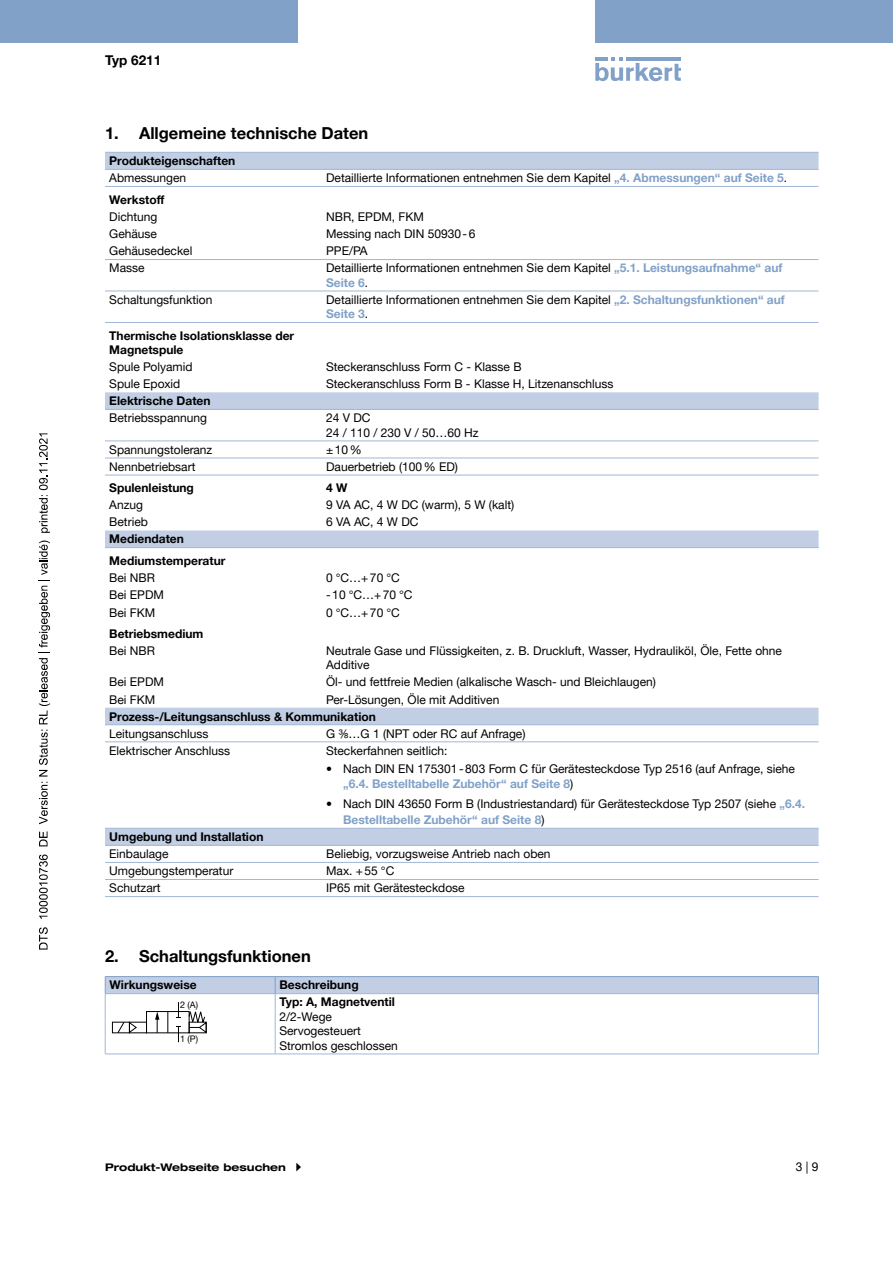
<style>
.page{position:relative;width:893px;height:1263px;background:#fff}
.page>*{position:absolute;margin:0;border:0;box-sizing:border-box;transform-origin:0 0}
.t1{font:700 16.5px "Helvetica Neue LTW1 G";color:#000}
.t2{font:700 13.5px "Helvetica Neue LTW1 G";color:#000}
.t3{font:12px/14.4px "Helvetica Neue LTW1 G";color:#000}
.t4{font:700 12px/14.4px "Helvetica Neue LTW1 G";color:#000}
.t5{font:700 expanded 10.5px "Helvetica Neue LTW1 G";color:#000}
.t6{font:9px "Helvetica Neue LTW1 G";color:#000}
.s1{font-weight:700;color:#81a1c8}
</style>
<div class="page">
<svg style="left:595px;top:57px;width:86px;height:24px"></svg>
<hr style="left:626px;top:57px;width:55px;height:4px;background:#81a1c8">
<div style="left:0;top:0;width:298px;height:42px;background:#81a1c8"></div>
<div style="left:595px;top:0;width:298px;height:42px;background:#81a1c8"></div>
<svg style="left:105px;top:153px;width:714px;height:692px"></svg>
<hr style="left:105px;top:259px;width:217px;height:1px;background:#a1b7d6">
<hr style="left:322px;top:259px;width:497px;height:1px;background:#a1b7d6">
<hr style="left:105px;top:291px;width:217px;height:1px;background:#a1b7d6">
<hr style="left:322px;top:291px;width:497px;height:1px;background:#a1b7d6">
<hr style="left:105px;top:458px;width:217px;height:1px;background:#a1b7d6">
<hr style="left:322px;top:458px;width:497px;height:1px;background:#a1b7d6">
<hr style="left:105px;top:475px;width:217px;height:1px;background:#a1b7d6">
<hr style="left:322px;top:475px;width:497px;height:1px;background:#a1b7d6">
<hr style="left:105px;top:741px;width:217px;height:1px;background:#a1b7d6">
<hr style="left:322px;top:741px;width:497px;height:1px;background:#a1b7d6">
<hr style="left:105px;top:845px;width:217px;height:1px;background:#a1b7d6">
<hr style="left:322px;top:845px;width:497px;height:1px;background:#a1b7d6">
<hr style="left:105px;top:862px;width:217px;height:1px;background:#a1b7d6">
<hr style="left:322px;top:862px;width:497px;height:1px;background:#a1b7d6">
<hr style="left:105px;top:879px;width:217px;height:1px;background:#a1b7d6">
<hr style="left:322px;top:879px;width:497px;height:1px;background:#a1b7d6">
<hr style="left:105px;top:152px;width:217px;height:1px;background:#a1b7d6">
<hr style="left:322px;top:152px;width:497px;height:1px;background:#a1b7d6">
<hr style="left:105px;top:441px;width:217px;height:1px;background:#a1b7d6">
<hr style="left:322px;top:441px;width:497px;height:1px;background:#a1b7d6">
<hr style="left:105px;top:547px;width:217px;height:1px;background:#a1b7d6">
<hr style="left:322px;top:547px;width:497px;height:1px;background:#a1b7d6">
<hr style="left:105px;top:409px;width:217px;height:1px;background:#a1b7d6">
<hr style="left:322px;top:409px;width:497px;height:1px;background:#a1b7d6">
<hr style="left:105px;top:169px;width:217px;height:1px;background:#a1b7d6">
<hr style="left:322px;top:169px;width:497px;height:1px;background:#a1b7d6">
<hr style="left:105px;top:186px;width:217px;height:1px;background:#a1b7d6">
<hr style="left:322px;top:186px;width:497px;height:1px;background:#a1b7d6">
<hr style="left:105px;top:724px;width:217px;height:1px;background:#a1b7d6">
<hr style="left:322px;top:724px;width:497px;height:1px;background:#a1b7d6">
<hr style="left:105px;top:828px;width:217px;height:1px;background:#a1b7d6">
<hr style="left:322px;top:828px;width:497px;height:1px;background:#a1b7d6">
<hr style="left:105px;top:896px;width:217px;height:1px;background:#a1b7d6">
<hr style="left:322px;top:896px;width:497px;height:1px;background:#a1b7d6">
<hr style="left:105px;top:322px;width:217px;height:1px;background:#a1b7d6">
<hr style="left:322px;top:322px;width:497px;height:1px;background:#a1b7d6">
<hr style="left:105px;top:994px;width:1px;height:60px;background:#a1b7d6">
<hr style="left:275px;top:994px;width:1px;height:60px;background:#a1b7d6">
<hr style="left:818px;top:994px;width:1px;height:60px;background:#a1b7d6">
<hr style="left:105px;top:1054px;width:170px;height:1px;background:#a1b7d6">
<hr style="left:275px;top:1054px;width:544px;height:1px;background:#a1b7d6">
<svg style="left:105px;top:976px;width:714px;height:18px;background:#bccae0"></svg>
<div style="left:112px;top:1022px;width:18px;height:11px;border:1px solid #000"></div>
<svg style="left:117px;top:1021px;width:20px;height:13px"></svg>
<svg style="left:188px;top:1011px;width:19px;height:23px"></svg>
<div style="left:146px;top:1011px;width:43px;height:22px;border:1px solid #000"></div>
<svg style="left:167px;top:1011px;width:1px;height:22px"></svg>
<svg style="left:176px;top:1026px;width:5px;height:16px"></svg>
<svg style="left:176px;top:1002px;width:5px;height:16px"></svg>
<svg style="left:155px;top:1011px;width:4px;height:22px"></svg>
<svg style="left:39px;top:927px;width:9px;height:22px"></svg>
<svg style="left:39px;top:854px;width:9px;height:65px"></svg>
<svg style="left:39px;top:831px;width:9px;height:15px"></svg>
<svg style="left:39px;top:782px;width:9px;height:42px"></svg>
<svg style="left:39px;top:540px;width:11px;height:236px"></svg>
<svg style="left:39px;top:433px;width:11px;height:100px"></svg>
<p class="t2" style="left:105px;top:52px;width:58px">Typ 6211</p>
<h1 class="t1" style="left:105px;top:123px;width:265px">1. Allgemeine technische Daten</h1>
<p class="t4" style="left:109px;top:154px;width:128px">Produkteigenschaften</p>
<p class="t3" style="left:109px;top:171px;width:78px">Abmessungen</p>
<p class="t3" style="left:326px;top:171px;width:463px">Detaillierte Informationen entnehmen Sie dem Kapitel <span class="s1">„4. Abmessungen“ auf Seite 5</span>.</p>
<p class="t4" style="left:109px;top:192px;width:57px">Werkstoff</p>
<p class="t3" style="left:109px;top:209px;width:50px">Dichtung</p>
<p class="t3" style="left:326px;top:209px;width:99px">NBR, EPDM, FKM</p>
<p class="t3" style="left:109px;top:227px;width:49px">Gehäuse</p>
<p class="t3" style="left:326px;top:227px;width:151px">Messing nach DIN 50930-6</p>
<p class="t3" style="left:109px;top:244px;width:85px">Gehäusedeckel</p>
<p class="t3" style="left:326px;top:244px;width:43px">PPE/PA</p>
<p class="t3" style="left:109px;top:261px;width:37px">Masse</p>
<p class="t3" style="left:326px;top:261px;width:458px">Detaillierte Informationen entnehmen Sie dem Kapitel <span class="s1">„5.1. Leistungsaufnahme“ auf<br>Seite 6</span>.</p>
<p class="t3" style="left:109px;top:292px;width:105px">Schaltungsfunktion</p>
<p class="t3" style="left:326px;top:292px;width:460px">Detaillierte Informationen entnehmen Sie dem Kapitel <span class="s1">„2. Schaltungsfunktionen“ auf<br>Seite 3</span>.</p>
<p class="t4" style="left:109px;top:328px;width:187px">Thermische Isolationsklasse der<br>Magnetspule</p>
<p class="t3" style="left:109px;top:359px;width:85px">Spule Polyamid</p>
<p class="t3" style="left:326px;top:359px;width:197px">Steckeranschluss Form C - Klasse B</p>
<p class="t3" style="left:109px;top:377px;width:73px">Spule Epoxid</p>
<p class="t3" style="left:326px;top:377px;width:289px">Steckeranschluss Form B - Klasse H, Litzenanschluss</p>
<p class="t4" style="left:109px;top:394px;width:103px">Elektrische Daten</p>
<p class="t3" style="left:109px;top:411px;width:99px">Betriebsspannung</p>
<p class="t3" style="left:326px;top:411px;width:154px">24 V DC<br>24 / 110 / 230 V / 50…60 Hz</p>
<p class="t3" style="left:109px;top:442px;width:105px">Spannungstoleranz</p>
<p class="t3" style="left:326px;top:442px;width:37px">±10%</p>
<p class="t3" style="left:109px;top:459px;width:88px">Nennbetriebsart</p>
<p class="t3" style="left:326px;top:459px;width:133px">Dauerbetrieb (100% ED)</p>
<p class="t4" style="left:109px;top:481px;width:86px">Spulenleistung</p>
<p class="t4" style="left:326px;top:481px;width:23px">4 W</p>
<p class="t3" style="left:109px;top:498px;width:35px">Anzug</p>
<p class="t3" style="left:326px;top:498px;width:190px">9 VA AC, 4 W DC (warm), 5 W (kalt)</p>
<p class="t3" style="left:109px;top:515px;width:40px">Betrieb</p>
<p class="t3" style="left:326px;top:515px;width:94px">6 VA AC, 4 W DC</p>
<p class="t4" style="left:109px;top:528px;width:118px;line-height:21.3px">Mediendaten<br>Mediumstemperatur</p>
<p class="t3" style="left:109px;top:570px;width:47px">Bei NBR</p>
<p class="t3" style="left:326px;top:570px;width:75px">0 °C…+70 °C</p>
<p class="t3" style="left:109px;top:587px;width:56px">Bei EPDM</p>
<p class="t3" style="left:326px;top:587px;width:88px">-10 °C…+70 °C</p>
<p class="t3" style="left:109px;top:605px;width:48px">Bei FKM</p>
<p class="t3" style="left:326px;top:605px;width:75px">0 °C…+70 °C</p>
<p class="t4" style="left:109px;top:626px;width:96px">Betriebsmedium</p>
<p class="t3" style="left:109px;top:643px;width:47px">Bei NBR</p>
<p class="t3" style="left:326px;top:643px;width:457px">Neutrale Gase und Flüssigkeiten, z. B. Druckluft, Wasser, Hydrauliköl, Öle, Fette ohne<br>Additive</p>
<p class="t3" style="left:109px;top:675px;width:56px">Bei EPDM</p>
<p class="t3" style="left:326px;top:675px;width:331px">Öl- und fettfreie Medien (alkalische Wasch- und Bleichlaugen)</p>
<p class="t3" style="left:109px;top:692px;width:48px">Bei FKM</p>
<p class="t3" style="left:326px;top:692px;width:175px">Per-Lösungen, Öle mit Additiven</p>
<p class="t4" style="left:109px;top:709px;width:268px">Prozess-/Leitungsanschluss &amp; Kommunikation</p>
<p class="t3" style="left:109px;top:726px;width:101px">Leitungsanschluss</p>
<p class="t3" style="left:326px;top:726px;width:201px">G ⅜…G 1 (NPT oder RC auf Anfrage)</p>
<p class="t3" style="left:109px;top:743px;width:122px">Elektrischer Anschluss</p>
<p class="t3" style="left:326px;top:743px;width:123px">Steckerfahnen seitlich:</p>
<p class="t3" style="left:343px;top:760px;width:453px;line-height:15.8px;text-indent:-17px">• Nach DIN EN 175301-803 Form C für Gerätesteckdose Typ 2516 (auf Anfrage, siehe <span class="s1">„6.4. Bestelltabelle Zubehör“ auf Seite 8</span>)</p>
<p class="t3" style="left:343px;top:796px;width:463px;line-height:15.8px;text-indent:-17px">• Nach DIN 43650 Form B (Industriestandard) für Gerätesteckdose Typ 2507 (siehe <span class="s1">„6.4.<br>Bestelltabelle Zubehör“ auf Seite 8</span>)</p>
<p class="t4" style="left:109px;top:830px;width:156px">Umgebung und Installation</p>
<p class="t3" style="left:109px;top:847px;width:61px">Einbaulage</p>
<p class="t3" style="left:326px;top:847px;width:226px">Beliebig, vorzugsweise Antrieb nach oben</p>
<p class="t3" style="left:109px;top:864px;width:126px">Umgebungstemperatur</p>
<p class="t3" style="left:326px;top:864px;width:70px">Max. +55 °C</p>
<p class="t3" style="left:109px;top:881px;width:53px">Schutzart</p>
<p class="t3" style="left:326px;top:881px;width:140px">IP65 mit Gerätesteckdose</p>
<h1 class="t1" style="left:105px;top:946px;width:207px">2. Schaltungsfunktionen</h1>
<p class="t4" style="left:109px;top:978px;width:89px">Wirkungsweise</p>
<p class="t4" style="left:279px;top:978px;width:81px">Beschreibung</p>
<p class="t6" style="left:180px;top:999px;width:20px">2 (A)</p>
<p class="t6" style="left:180px;top:1034px;width:20px">1 (P)</p>
<p class="t4" style="left:279px;top:995px;width:117px">Typ: A, Magnetventil</p>
<p class="t3" style="left:279px;top:1009px;width:120px">2/2-Wege<br>Servogesteuert<br>Stromlos geschlossen</p>
<p class="t5" style="left:105px;top:1161px;width:182px">Produkt-Webseite besuchen</p>
<p class="t3" style="left:796px;top:1159px;width:24px">3 | 9</p>
</div>
